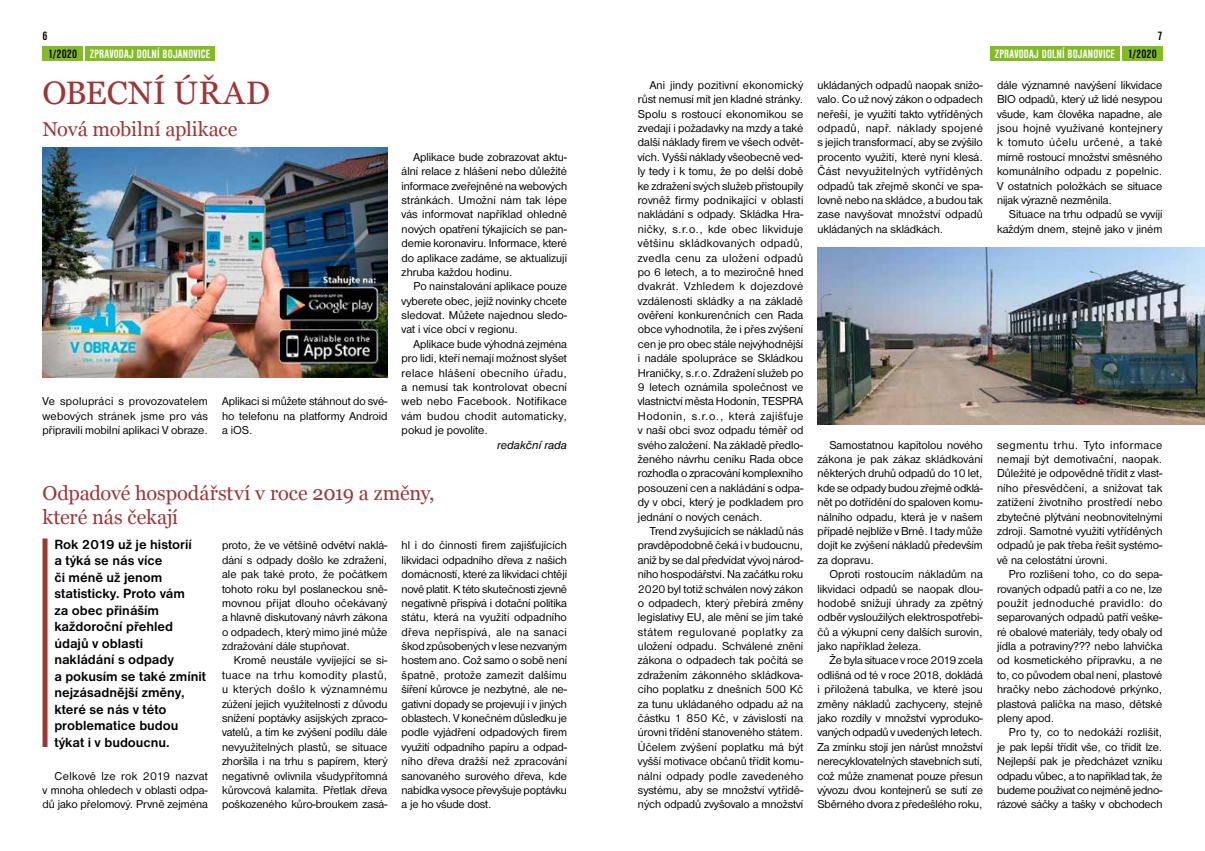
<style>
.page{position:relative;width:1205px;height:851px;background:#fff}
.page>*{position:absolute;margin:0;border:0;box-sizing:border-box;transform-origin:0 0}
.t1{font:32.5px "Georgia";letter-spacing:.02em;color:#9e3637}
.t2{font:20px/24px "Georgia";color:#9e3637}
.t3{font:700 13.75px/16.5px "Nimbus San DEE";color:#000}
.t4{font:700 condensed 12.5px "Nimbus San DEE";letter-spacing:.01em;color:#fff}
.t5{font:700 condensed 12.5px "Nimbus San DEE";color:#000}
.t6{font:11.88px/14.4px "Nimbus San DEE";color:#000;text-align:justify}
.t7{font:italic 11.88px "Nimbus San DEE";color:#000}
.s1{color:#000}
</style>
<div class="page">
<div style="left:990px;top:46px;width:129px;height:14px;background:#83bb26"></div>
<div style="left:1122px;top:46px;width:40px;height:14px;background:#83bb26"></div>
<div style="left:85px;top:46px;width:129px;height:14px;background:#83bb26"></div>
<div style="left:43px;top:46px;width:40px;height:14px;background:#83bb26"></div>
<img style="left:43px;top:147px;width:344px;height:230px">
<img style="left:817px;top:247px;width:388px;height:177px">
<div style="left:43px;top:538px;width:5px;height:208px;background:#9e3637"></div>
<p class="t5" style="left:43px;top:29px;width:7px">6</p>
<p class="t5" style="left:1157px;top:29px;width:7px">7</p>
<p class="t4" style="left:48px;top:47px;width:163px"><span class="s1">1/2020</span> ZPRAVODAJ DOLNÍ BOJANOVICE</p>
<p class="t4" style="left:995px;top:47px;width:163px">ZPRAVODAJ DOLNÍ BOJANOVICE <span class="s1">1/2020</span></p>
<h1 class="t1" style="left:43px;top:73px;width:229px">obecní úřad</h1>
<h2 class="t2" style="left:43px;top:118px;width:196px">Nová mobilní aplikace</h2>
<p class="t6" style="left:43px;top:394px;width:167px">Ve spolupráci s provozovatelem webových stránek jsme pro vás připravili mobilní aplikaci V obraze.</p>
<p class="t6" style="left:222px;top:394px;width:167px">Aplikaci si můžete stáhnout do své&shy;ho telefonu na platformy Android a iOS.</p>
<p class="t6" style="left:402px;top:150px;width:167px;text-indent:12px">Aplikace bude zobrazovat aktu&shy;ální relace z hlášení nebo důležité informace zveřejněné na webových stránkách. Umožní nám tak lépe vás informovat například ohledně nových opatření týkajících se pan&shy;demie koronaviru. Informace, které do aplikace zadáme, se aktualizují zhruba každou hodinu.</p>
<p class="t6" style="left:402px;top:279px;width:167px;text-indent:12px">Po nainstalování aplikace pouze vyberete obec, jejíž novinky chcete sledovat. Můžete najednou sledo&shy;vat i více obcí v regionu.</p>
<p class="t6" style="left:402px;top:337px;width:167px;text-indent:12px">Aplikace bude výhodná zejména pro lidi, kteří nemají možnost slyšet relace hlášení obecního úřadu, a nemusí tak kontrolovat obecní web nebo Facebook. Notifikace vám budou chodit automaticky, pokud je povolíte.</p>
<p class="t7" style="left:497px;top:438px;width:71px">redakční rada</p>
<h2 class="t2" style="left:43px;top:481px;width:393px">Odpadové hospodářství v roce 2019 a změny, které nás čekají</h2>
<p class="t3" style="left:54px;top:536px;width:153px">Rok 2019 už je historií<br>a týká se nás více<br>či méně už jenom statisticky. Proto vám<br>za obec přináším každoroční přehled údajů v oblasti nakládání s odpady<br>a pokusím se také zmínit nejzásadnější změny, které se nás v této problematice budou týkat i v budoucnu.</p>
<p class="t6" style="left:43px;top:768px;width:167px;text-indent:12px">Celkově lze rok 2019 nazvat v mnoha ohledech v oblasti odpa&shy;dů jako přelomový. Prvně zejména</p>
<p class="t6" style="left:222px;top:538px;width:167px">proto, že ve většině odvětví naklá&shy;dání s odpady došlo ke zdražení, ale pak také proto, že počátkem tohoto roku byl poslaneckou sně&shy;movnou přijat dlouho očekávaný a hlavně diskutovaný návrh zákona o odpadech, který mimo jiné může zdražování dále stupňovat.</p>
<p class="t6" style="left:222px;top:653px;width:167px;text-indent:12px">Kromě neustále vyvíjející se si&shy;tuace na trhu komodity plastů, u kterých došlo k významnému zúžení jejich využitelnosti z důvodu snížení poptávky asijských zpraco&shy;vatelů, a tím ke zvýšení podílu dále nevyužitelných plastů, se situace zhoršila i na trhu s papírem, který negativně ovlivnila všudypřítomná kůrovcová kalamita. Přetlak dřeva poškozeného kůro-broukem zasá-</p>
<p class="t6" style="left:402px;top:538px;width:167px">hl i do činnosti firem zajišťujících likvidaci odpadního dřeva z našich domácností, které za likvidaci chtějí nově platit. K této skutečnosti zjevně negativně přispívá i dotační politika státu, která na využití odpadního dřeva nepřispívá, ale na sanaci škod způsobených v lese nezvaným hostem ano. Což samo o sobě není špatně, protože zamezit dalšímu šíření kůrovce je nezbytné, ale ne&shy;gativní dopady se projevují i v jiných oblastech. V konečném důsledku je podle vyjádření odpadových firem využití odpadního papíru a odpad&shy;ního dřeva dražší než zpracování sanovaného surového dřeva, kde nabídka vysoce převyšuje poptávku a je ho všude dost.</p>
<p class="t6" style="left:638px;top:78px;width:167px;text-indent:12px">Ani jindy pozitivní ekonomický růst nemusí mít jen kladné stránky.<br>Spolu s rostoucí ekonomikou se zvedají i požadavky na mzdy a také další náklady firem ve všech odvět&shy;vích. Vyšší náklady všeobecně ved&shy;ly tedy i k tomu, že po delší době ke zdražení svých služeb přistoupily rovněž firmy podnikající v oblasti nakládání s odpady. Skládka Hra&shy;ničky, s.r.o., kde obec likviduje většinu skládkovaných odpadů, zvedla cenu za uložení odpadů po 6 letech, a to meziročně hned dvakrát. Vzhledem k dojezdové vzdálenosti skládky a na základě ověření konkurenčních cen Rada obce vyhodnotila, že i přes zvýšení cen je pro obec stále nejvýhodnější i nadále spolupráce se Skládkou Hraničky, s.r.o. Zdražení služeb po 9 letech oznámila společnost ve vlastnictví města Hodonín, TESPRA Hodonín, s.r.o., která zajišťuje v naší obci svoz odpadu téměř od svého založení. Na základě předlo&shy;ženého návrhu ceníku Rada obce rozhodla o zpracování komplexního posouzení cen a nakládání s odpa&shy;dy v obci, který je podkladem pro jednání o nových cenách.</p>
<p class="t6" style="left:638px;top:524px;width:167px;text-indent:12px">Trend zvyšujících se nákladů nás pravděpodobně čeká i v budoucnu, aniž by se dal předvídat vývoj národ&shy;ního hospodářství. Na začátku roku 2020 byl totiž schválen nový zákon o odpadech, který přebírá změny legislativy EU, ale mění se jím také státem regulované poplatky za uložení odpadu. Schválené znění zákona o odpadech tak počítá se zdražením zákonného skládkova&shy;cího poplatku z dnešních 500 Kč za tunu ukládaného odpadu až na částku 1 850 Kč, v závislosti na úrovni třídění stanoveného státem.<br>Účelem zvýšení poplatku má být vyšší motivace občanů třídit komu&shy;nální odpady podle zavedeného systému, aby se množství vytřídě&shy;ných odpadů zvyšovalo a množství</p>
<p class="t6" style="left:817px;top:78px;width:167px">ukládaných odpadů naopak snižo&shy;valo. Co už nový zákon o odpadech neřeší, je využití takto vytříděných odpadů, např. náklady spojené s jejich transformací, aby se zvýšilo procento využití, které nyní klesá.<br>Část nevyužitelných vytříděných odpadů tak zřejmě skončí ve spa&shy;lovně nebo na skládce, a budou tak zase navyšovat množství odpadů ukládaných na skládkách.</p>
<p class="t6" style="left:997px;top:78px;width:167px">dále významné navýšení likvidace BIO odpadů, který už lidé nesypou všude, kam člověka napadne, ale jsou hojně využívané kontejnery k tomuto účelu určené, a také mírně rostoucí množství směsného komunálního odpadu z popelnic.<br>V ostatních položkách se situace nijak výrazně nezměnila.</p>
<p class="t6" style="left:997px;top:207px;width:167px;text-align:right">Situace na trhu odpadů se vyvíjí každým dnem, stejně jako v jiném</p>
<p class="t6" style="left:817px;top:437px;width:167px;text-indent:12px">Samostatnou kapitolou nového zákona je pak zákaz skládkování některých druhů odpadů do 10 let, kde se odpady budou zřejmě odklá&shy;nět po dotřídění do spaloven komu&shy;nálního odpadu, která je v našem případě nejblíže v Brně. I tady může dojít ke zvýšení nákladů především za dopravu.</p>
<p class="t6" style="left:817px;top:567px;width:167px;text-indent:12px">Oproti rostoucím nákladům na likvidaci odpadů se naopak dlou&shy;hodobě snižují úhrady za zpětný odběr vysloužilých elektrospotřebi&shy;čů a výkupní ceny dalších surovin, jako například železa.</p>
<p class="t6" style="left:817px;top:653px;width:167px;text-indent:12px">Že byla situace v roce 2019 zcela odlišná od té v roce 2018, dokládá i přiložená tabulka, ve které jsou změny nákladů zachyceny, stejně jako rozdíly v množství vyproduko&shy;vaných odpadů v uvedených letech.<br>Za zmínku stojí jen nárůst množství nerecyklovatelných stavebních sutí, což může znamenat pouze přesun vývozu dvou kontejnerů se sutí ze Sběrného dvora z předešlého roku,</p>
<p class="t6" style="left:997px;top:437px;width:167px">segmentu trhu. Tyto informace nemají být demotivační, naopak.<br>Důležité je odpovědně třídit z vlast&shy;ního přesvědčení, a snižovat tak zatížení životního prostředí nebo zbytečné plýtvání neobnovitelnými zdroji. Samotné využití vytříděných odpadů je pak třeba řešit systémo&shy;vě na celostátní úrovni.</p>
<p class="t6" style="left:997px;top:567px;width:167px;text-indent:12px">Pro rozlišení toho, co do sepa&shy;rovaných odpadů patří a co ne, lze použít jednoduché pravidlo: do separovaných odpadů patří veške&shy;ré obalové materiály, tedy obaly od jídla a potraviny??? nebo lahvička od kosmetického přípravku, a ne to, co původem obal není, plastové hračky nebo záchodové prkýnko, plastová palička na maso, dětské pleny apod.</p>
<p class="t6" style="left:997px;top:725px;width:167px;text-indent:12px">Pro ty, co to nedokáží rozlišit, je pak lepší třídit vše, co třídit lze.<br>Nejlepší pak je předcházet vzniku odpadu vůbec, a to například tak, že budeme používat co nejméně jedno&shy;rázové sáčky a tašky v obchodech</p>
</div>
